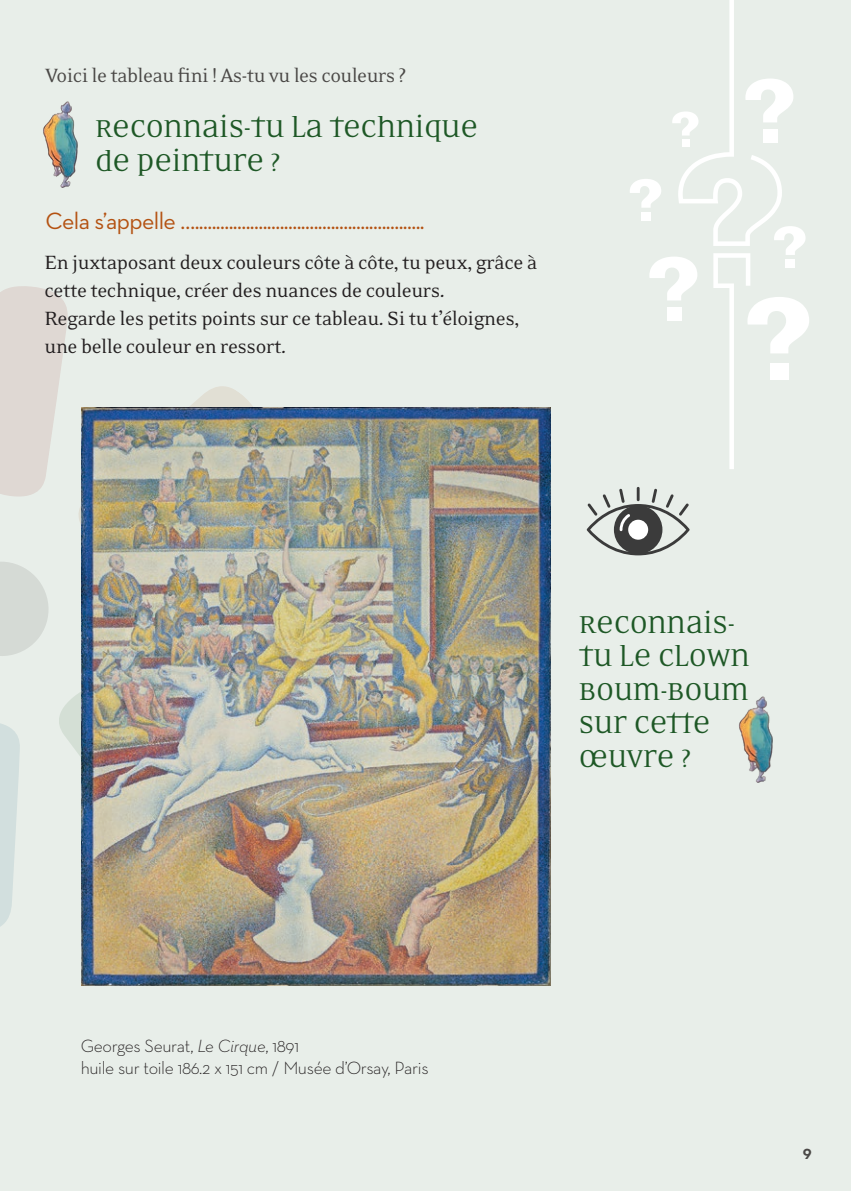
<style>
.page{position:relative;width:851px;height:1191px;background:#fff}
.page>*{position:absolute;margin:0;border:0;box-sizing:border-box;transform-origin:0 0}
.t1{font:28px/33.6px "Eidetic Neo OT Omni";letter-spacing:-.01em;color:#1e5826}
.t2{font:24px "Neutraface Text";letter-spacing:-.025em;color:#b45212}
.t3{font:22px "Eidetic Neo OT";letter-spacing:-.02em;color:#231f20}
.t4{font:22px "Eidetic Neo OT";letter-spacing:-.03em;color:#4a4846}
.t5{font:300 18px "Neutraface Text";letter-spacing:-.02em;color:#231f20}
.t6{font:15px "Neutraface Text Bold Alt";color:#4a4846}
.s1{font-style:italic}
</style>
<div class="page">
<div style="left:0;top:0;width:850px;height:1191px;background:#e8eee9"></div>
<svg style="left:630px;top:0;width:179px;height:469px"></svg>
<div style="left:785px;top:260px;width:10px;height:8px;background:#fff"></div>
<img style="left:82px;top:408px;width:468px;height:577px">
<img style="left:43px;top:101px;width:35px;height:87px">
<hr style="left:636px;top:487px;width:3px;height:14px;background:#3b3b3b">
<svg style="left:586px;top:488px;width:103px;height:67px"></svg>
<img style="left:739px;top:696px;width:34px;height:87px">
<p class="t4" style="left:45px;top:64px;width:362px">Voici le tableau fini ! As-tu vu les couleurs ?</p>
<p class="t1" style="left:95px;top:112px;width:384px">RECONNAIS-TU LA TECHNIQUE</p>
<p class="t1" style="left:95px;top:146px;width:187px">DE PEINTURE ?</p>
<p class="t2" style="left:45px;top:205px;width:381px">Cela s’appelle …......................................................</p>
<p class="t3" style="left:45px;top:251px;width:494px">En juxtaposant deux couleurs côte à côte, tu peux, grâce à</p>
<p class="t3" style="left:45px;top:279px;width:401px">cette technique, créer des nuances de couleurs.</p>
<p class="t3" style="left:45px;top:307px;width:476px">Regarde les petits points sur ce tableau. Si tu t’éloignes,</p>
<p class="t3" style="left:45px;top:335px;width:243px">une belle couleur en ressort.</p>
<p class="t1" style="left:579px;top:607px;width:172px">RECONNAIS-<br>TU LE CLOWN<br>BOUM-BOUM<br>SUR CETTE<br>ŒUVRE ?</p>
<p class="t5" style="left:81px;top:1034px;width:220px">Georges Seurat, <span class="s1">Le Cirque</span>, 1891</p>
<p class="t5" style="left:81px;top:1056px;width:349px">huile sur toile 186.2 x 151 cm / Musée d’Orsay, Paris</p>
<p class="t6" style="left:802px;top:1144px;width:10px">9</p>
</div>
